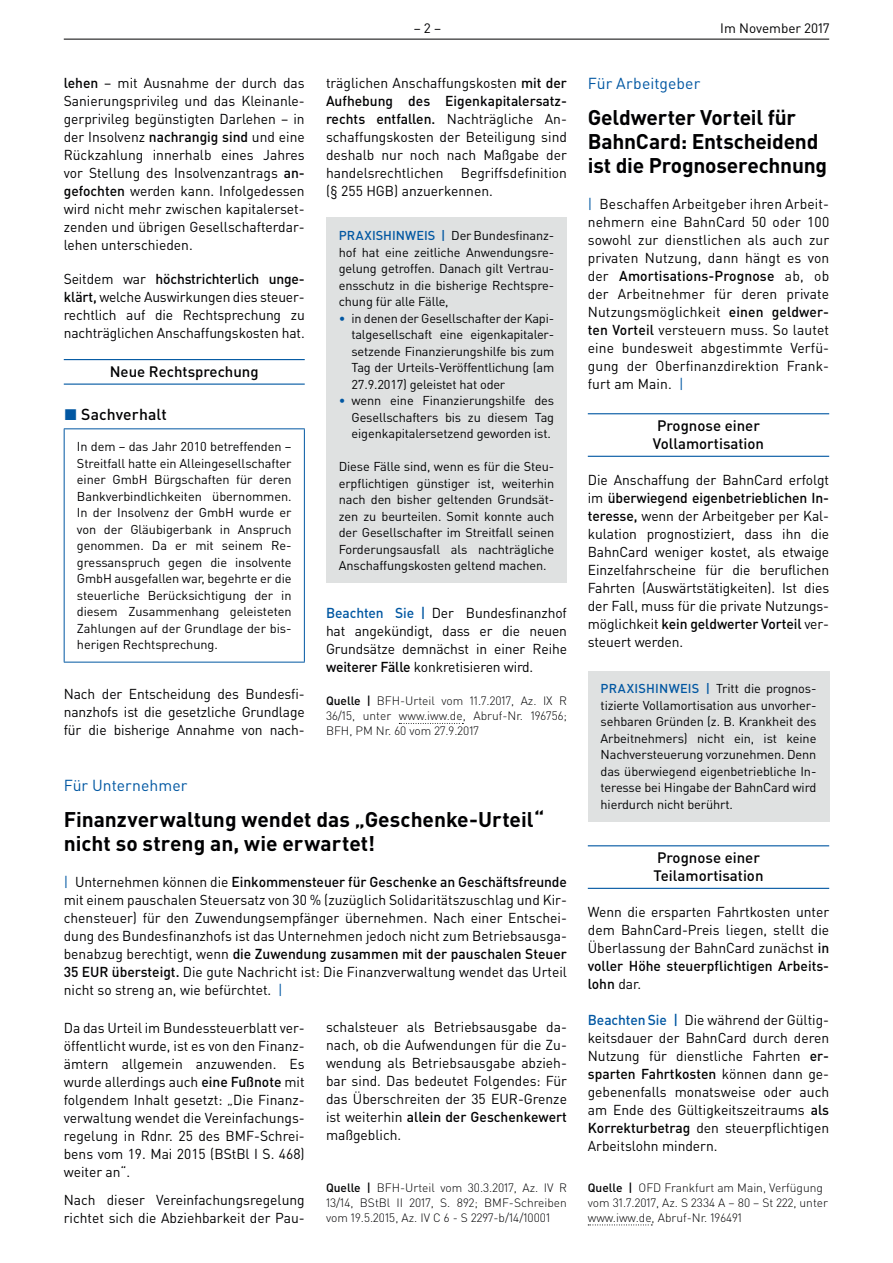
<style>
.page{position:relative;width:893px;height:1263px;background:#fff}
.page>*{position:absolute;margin:0;border:0;box-sizing:border-box;transform-origin:0 0}
.t1{font:700 21px/24px "DIN Pro";letter-spacing:-.005em;color:#000002}
.t2{font:15.75px "DIN Pro";color:#0157a2}
.t3{font:500 15.75px "DIN Pro";letter-spacing:.005em;color:#000002}
.t4{font:500 15px/18px "DIN Pro";color:#000002}
.t5{font:14.25px/18px "DIN Pro";color:#000002;text-align:justify}
.t6{font:13.5px "DIN Pro";color:#000002}
.t7{font:12.75px/16.5px "DIN Pro";letter-spacing:-.01em;color:#000002;text-align:justify}
.t8{font:300 12px/15px "DIN Pro";color:#000002;text-align:justify}
.s1{font-weight:500}
.s2{color:#0157a2}
.s3{font-weight:500;color:#0157a2}
</style>
<div class="page">
<hr style="left:64px;top:39px;width:765px;height:1px;background:#000002">
<hr style="left:588px;top:413px;width:241px;height:1px;background:#0157a2">
<hr style="left:588px;top:456px;width:241px;height:1px;background:#0157a2">
<hr style="left:588px;top:845px;width:241px;height:1px;background:#0157a2">
<hr style="left:588px;top:888px;width:241px;height:1px;background:#0157a2">
<svg style="left:588px;top:1224px;width:64px;height:1px"></svg>
<div style="left:588px;top:671px;width:241px;height:150px;background:#dfe1e1"></div>
<hr style="left:64px;top:359px;width:241px;height:1px;background:#0157a2">
<hr style="left:64px;top:384px;width:241px;height:1px;background:#0157a2">
<hr style="left:64px;top:428px;width:241px;height:1px;background:#0157a2">
<hr style="left:64px;top:429px;width:1px;height:233px;background:#0157a2">
<hr style="left:304px;top:429px;width:1px;height:233px;background:#0157a2">
<hr style="left:64px;top:662px;width:241px;height:1px;background:#0157a2">
<svg style="left:399px;top:723px;width:64px;height:1px"></svg>
<div style="left:326px;top:218px;width:241px;height:365px;background:#dfe1e1"></div>
<p class="t6" style="left:414px;top:19px;width:29px">– 2 –</p>
<p class="t6" style="left:720px;top:19px;width:111px">Im November 2017</p>
<p class="t5" style="left:64px;top:73px;width:242px"><span class="s1">lehen</span> – mit Ausnahme der durch das Sanierungsprivileg und das Kleinanle&shy;gerprivileg begünstigten Darlehen – in der Insolvenz <span class="s1">nachrangig sind</span> und eine Rückzahlung innerhalb eines Jahres vor Stellung des Insolvenzantrags <span class="s1">an&shy;gefochten</span> werden kann. Infolgedessen wird nicht mehr zwischen kapitalerset&shy;zenden und übrigen Gesellschafterdar&shy;lehen unterschieden.</p>
<p class="t5" style="left:64px;top:269px;width:242px">Seitdem war <span class="s1">höchstrichterlich unge&shy;klärt,</span> welche Auswirkungen dies steuer&shy;rechtlich auf die Rechtsprechung zu nachträglichen Anschaffungskosten hat.</p>
<p class="t4" style="left:110px;top:362px;width:150px">Neue Rechtsprechung</p>
<p class="t3" style="left:64px;top:404px;width:104px"><span class="s2">◼</span> Sachverhalt</p>
<p class="t7" style="left:77px;top:438px;width:216px">In dem – das Jahr 2010 betreffenden – Streitfall hatte ein Alleingesellschafter einer GmbH Bürgschaften für deren Bankverbindlichkeiten übernommen.<br>In der Insolvenz der GmbH wurde er von der Gläubigerbank in Anspruch genommen. Da er mit seinem Re&shy;gressanspruch gegen die insolvente GmbH ausgefallen war, begehrte er die steuerliche Berücksichtigung der in diesem Zusammenhang geleisteten Zahlungen auf der Grundlage der bis&shy;herigen Rechtsprechung.</p>
<p class="t5" style="left:64px;top:684px;width:242px">Nach der Entscheidung des Bundesfi&shy;nanzhofs ist die gesetzliche Grundlage für die bisherige Annahme von nach-</p>
<p class="t5" style="left:326px;top:73px;width:242px">träglichen Anschaffungskosten <span class="s1">mit der Aufhebung des Eigenkapitalersatz&shy;rechts entfallen.</span> Nachträgliche An&shy;schaffungskosten der Beteiligung sind deshalb nur noch nach Maßgabe der handelsrechtlichen Begriffsdefinition (§ 255 HGB) anzuerkennen.</p>
<p class="t7" style="left:339px;top:227px;width:217px"><span class="s3">PRAXISHINWEIS |</span> Der Bundesfinanz&shy;hof hat eine zeitliche Anwendungsre&shy;gelung getroffen. Danach gilt Vertrau&shy;ensschutz in die bisherige Rechtspre&shy;chung für alle Fälle,</p>
<p class="t7" style="left:351px;top:309px;width:204px;text-indent:-13px"><span class="s2">•</span> in denen der Gesellschafter der Kapi&shy;talgesellschaft eine eigenkapitaler&shy;setzende Finanzierungshilfe bis zum Tag der Urteils-Veröffentlichung (am 27.9.2017) geleistet hat oder</p>
<p class="t7" style="left:351px;top:392px;width:204px;text-indent:-13px"><span class="s2">•</span> wenn eine Finanzierungshilfe des Gesellschafters bis zu diesem Tag eigenkapitalersetzend geworden ist.</p>
<p class="t7" style="left:339px;top:458px;width:217px">Diese Fälle sind, wenn es für die Steu&shy;erpflichtigen günstiger ist, weiterhin nach den bisher geltenden Grundsät&shy;zen zu beurteilen. Somit konnte auch der Gesellschafter im Streitfall seinen Forderungsausfall als nachträgliche Anschaffungskosten geltend machen.</p>
<p class="t5" style="left:326px;top:604px;width:242px"><span class="s3">Beachten Sie |</span> Der Bundesfinanzhof hat angekündigt, dass er die neuen Grundsätze demnächst in einer Reihe <span class="s1">weiterer Fälle</span> konkretisieren wird.</p>
<p class="t8" style="left:326px;top:693px;width:242px"><span class="s1">Quelle |</span> BFH-Urteil vom 11.7.2017, Az. IX R 36/15, unter www.iww.de, Abruf-Nr. 196756; BFH, PM Nr. 60 vom 27.9.2017</p>
<p class="t2" style="left:64px;top:775px;width:125px">Für Unternehmer</p>
<h1 class="t1" style="left:64px;top:807px;width:482px">Finanzverwaltung wendet das „Geschenke-Urteil“ nicht so streng an, wie erwartet!</h1>
<p class="t5" style="left:64px;top:873px;width:505px"><span class="s2">|</span> Unternehmen können die <span class="s1">Einkommensteuer für Geschenke an Geschäftsfreunde </span>mit einem pauschalen Steuersatz von 30 % (zuzüglich Solidaritätszuschlag und Kir&shy;chensteuer) für den Zuwendungsempfänger übernehmen. Nach einer Entschei&shy;dung des Bundesfinanzhofs ist das Unternehmen jedoch nicht zum Betriebsausga&shy;benabzug berechtigt, wenn <span class="s1">die Zuwendung zusammen mit der pauschalen Steuer 35 EUR übersteigt.</span> Die gute Nachricht ist: Die Finanzverwaltung wendet das Urteil nicht so streng an, wie befürchtet. <span class="s2">|</span></p>
<p class="t5" style="left:64px;top:1018px;width:242px">Da das Urteil im Bundessteuerblatt ver&shy;öffentlicht wurde, ist es von den Finanz&shy;ämtern allgemein anzuwenden. Es wurde allerdings auch <span class="s1">eine Fußnote</span> mit folgendem Inhalt gesetzt: „Die Finanz&shy;verwaltung wendet die Vereinfachungs&shy;regelung in Rdnr. 25 des BMF-Schrei&shy;bens vom 19. Mai 2015 (BStBl I S. 468) weiter an“.</p>
<p class="t5" style="left:64px;top:1190px;width:242px">Nach dieser Vereinfachungsregelung richtet sich die Abziehbarkeit der Pau-</p>
<p class="t5" style="left:326px;top:1017px;width:242px">schalsteuer als Betriebsausgabe da&shy;nach, ob die Aufwendungen für die Zu&shy;wendung als Betriebsausgabe abzieh&shy;bar sind. Das bedeutet Folgendes: Für das Überschreiten der 35 EUR-Grenze ist weiterhin <span class="s1">allein der Geschenkewert </span>maßgeblich.</p>
<p class="t8" style="left:326px;top:1180px;width:242px"><span class="s1">Quelle |</span> BFH-Urteil vom 30.3.2017, Az. IV R 13/14, BStBl II 2017, S. 892; BMF-Schreiben vom 19.5.2015, Az. IV C 6 - S 2297-b/14/10001</p>
<p class="t2" style="left:588px;top:73px;width:114px">Für Arbeitgeber</p>
<h1 class="t1" style="left:588px;top:105px;width:241px">Geldwerter Vorteil für<br>BahnCard: Entscheidend ist die Prognoserechnung</h1>
<p class="t5" style="left:588px;top:195px;width:243px"><span class="s2">|</span> Beschaffen Arbeitgeber ihren Arbeit&shy;nehmern eine BahnCard 50 oder 100 sowohl zur dienstlichen als auch zur privaten Nutzung, dann hängt es von der <span class="s1">Amortisations-Prognose</span> ab, ob der Arbeitnehmer für deren private Nutzungsmöglichkeit <span class="s1">einen geldwer&shy;ten Vorteil</span> versteuern muss. So lautet eine bundesweit abgestimmte Verfü&shy;gung der Oberfinanzdirektion Frank&shy;furt am Main. <span class="s2">|</span></p>
<p class="t4" style="left:653px;top:416px;width:113px">Prognose einer<br>Vollamortisation</p>
<p class="t5" style="left:588px;top:471px;width:243px">Die Anschaffung der BahnCard erfolgt im <span class="s1">überwiegend eigenbetrieblichen In&shy;teresse,</span> wenn der Arbeitgeber per Kal&shy;kulation prognostiziert, dass ihn die BahnCard weniger kostet, als etwaige Einzelfahrscheine für die beruflichen Fahrten (Auswärtstätigkeiten). Ist dies der Fall, muss für die private Nutzungs&shy;möglichkeit <span class="s1">kein geldwerter Vorteil</span> ver&shy;steuert werden.</p>
<p class="t7" style="left:601px;top:680px;width:217px"><span class="s3">PRAXISHINWEIS |</span> Tritt die prognos&shy;tizierte Vollamortisation aus unvorher&shy;sehbaren Gründen (z. B. Krankheit des Arbeitnehmers) nicht ein, ist keine Nachversteuerung vorzunehmen. Denn das überwiegend eigenbetriebliche In&shy;teresse bei Hingabe der BahnCard wird hierdurch nicht berührt.</p>
<p class="t4" style="left:653px;top:848px;width:112px">Prognose einer<br>Teilamortisation</p>
<p class="t5" style="left:588px;top:903px;width:243px">Wenn die ersparten Fahrtkosten unter dem BahnCard-Preis liegen, stellt die Überlassung der BahnCard zunächst <span class="s1">in voller Höhe steuerpflichtigen Arbeits&shy;lohn</span> dar.</p>
<p class="t5" style="left:588px;top:1011px;width:243px"><span class="s3">Beachten Sie |</span> Die während der Gültig&shy;keitsdauer der BahnCard durch deren Nutzung für dienstliche Fahrten <span class="s1">er&shy;sparten Fahrtkosten</span> können dann ge&shy;gebenenfalls monatsweise oder auch am Ende des Gültigkeitszeitraums <span class="s1">als Korrekturbetrag</span> den steuerpflichtigen Arbeitslohn mindern.</p>
<p class="t8" style="left:588px;top:1179px;width:242px;text-align:left"><span class="s1">Quelle |</span> OFD Frankfurt am Main, Verfügung vom 31.7.2017, Az. S 2334 A – 80 – St 222, unter www.iww.de, Abruf-Nr. 196491</p>
</div>
